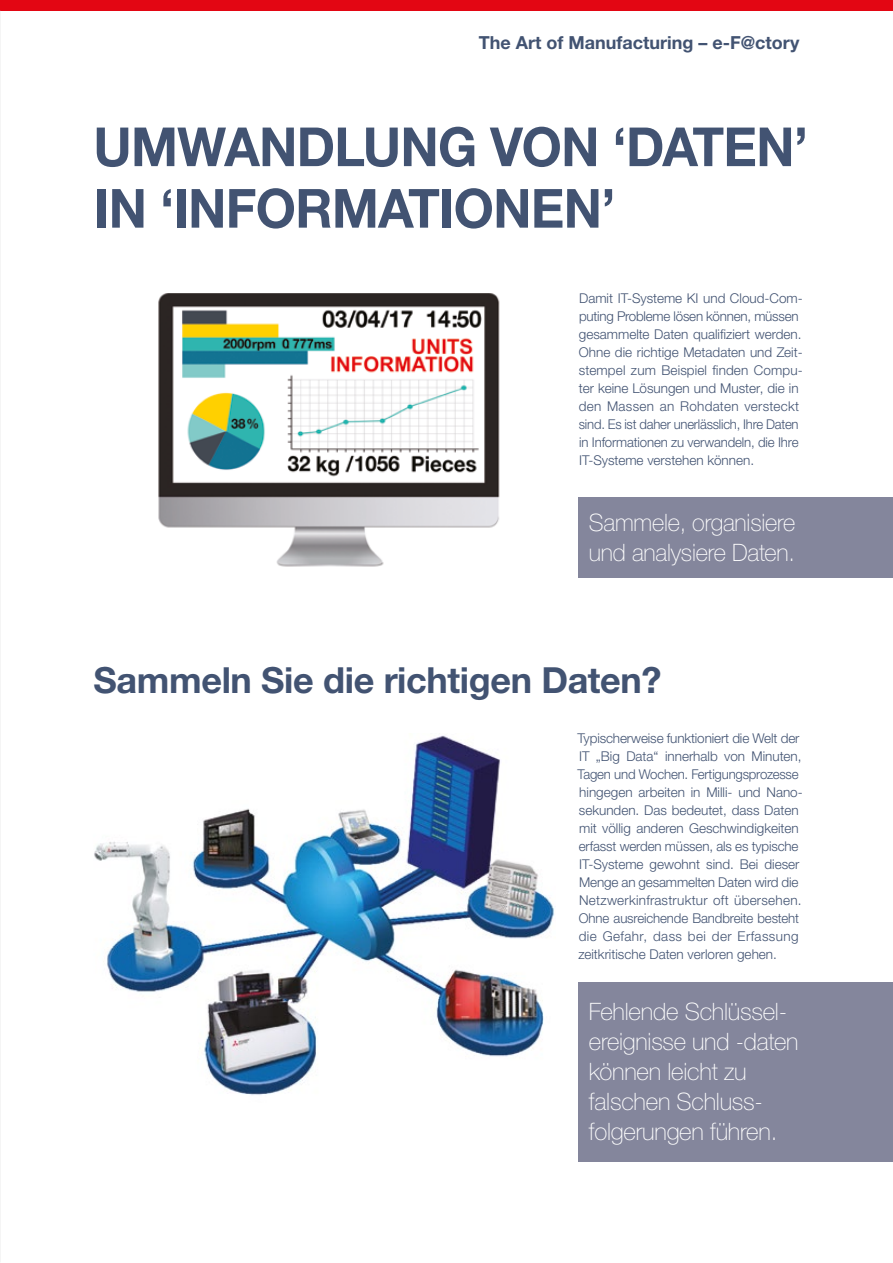
<style>
.page{position:relative;width:893px;height:1263px;background:#fff}
.page>*{position:absolute;margin:0;border:0;box-sizing:border-box;transform-origin:0 0}
.t1{font:700 54px/61.5px "Helvetica Neue LTW1 G";letter-spacing:-.015em;color:#425372;scale:.96 1}
.t2{font:700 36px "Helvetica Neue LTW1 G";letter-spacing:-.01em;color:#425372}
.t3{font:100 24px/30px "Helvetica Neue LTW1 G";letter-spacing:-.01em;color:#fff}
.t4{font:700 18px "Helvetica Neue LTW1 G";color:#425372}
.t5{font:300 13.5px/18px "Helvetica Neue LTW1 G";color:#425372}
</style>
<div class="page">
<div style="left:0;top:0;width:893px;height:11px;background:#e30613"></div>
<hr style="left:0;top:11px;width:1px;height:202px;background:#f5f5f5">
<img style="left:158px;top:293px;width:342px;height:274px">
<img style="left:94px;top:735px;width:461px;height:360px">
<div style="left:578px;top:497px;width:315px;height:80px;background:#84869c"></div>
<div style="left:578px;top:982px;width:315px;height:179px;background:#84869c"></div>
<h3 class="t4" style="left:479px;top:31px;width:322px">The Art of Manufacturing – e-F@ctory</h3>
<h1 class="t1" style="left:93px;top:116px;width:746px">UMWANDLUNG VON ‘DATEN’<br>IN ‘INFORMATIONEN’</h1>
<p class="t5" style="left:579px;top:289px;width:225px">Damit IT-Systeme KI und Cloud-Com&shy;puting Probleme lösen können, müssen gesammelte Daten qualifiziert werden.<br>Ohne die richtige Metadaten und Zeit&shy;stempel zum Beispiel finden Compu&shy;ter keine Lösungen und Muster, die in den Massen an Rohdaten versteckt sind. Es ist daher unerlässlich, Ihre Daten in Informationen zu verwandeln, die Ihre IT-Systeme verstehen können.</p>
<h3 class="t3" style="left:589px;top:507px;width:208px">Sammele, organisiere und analysiere Daten.</h3>
<h2 class="t2" style="left:94px;top:658px;width:569px">Sammeln Sie die richtigen Daten?</h2>
<p class="t5" style="left:578px;top:729px;width:227px">Typischerweise funktioniert die Welt der IT „Big Data“ innerhalb von Minuten, Tagen und Wochen. Fertigungsprozesse hingegen arbeiten in Milli- und Nano&shy;sekunden. Das bedeutet, dass Daten mit völlig anderen Geschwindigkeiten erfasst werden müssen, als es typische IT-Systeme gewohnt sind. Bei dieser Menge an gesammelten Daten wird die Netzwerkinfrastruktur oft übersehen.<br>Ohne ausreichende Bandbreite besteht die Gefahr, dass bei der Erfassung zeitkritische Daten verloren gehen.</p>
<h3 class="t3" style="left:589px;top:997px;width:211px">Fehlende Schlüssel&shy;ereignisse und -daten können leicht zu falschen Schluss&shy;folgerungen führen.</h3>
</div>
